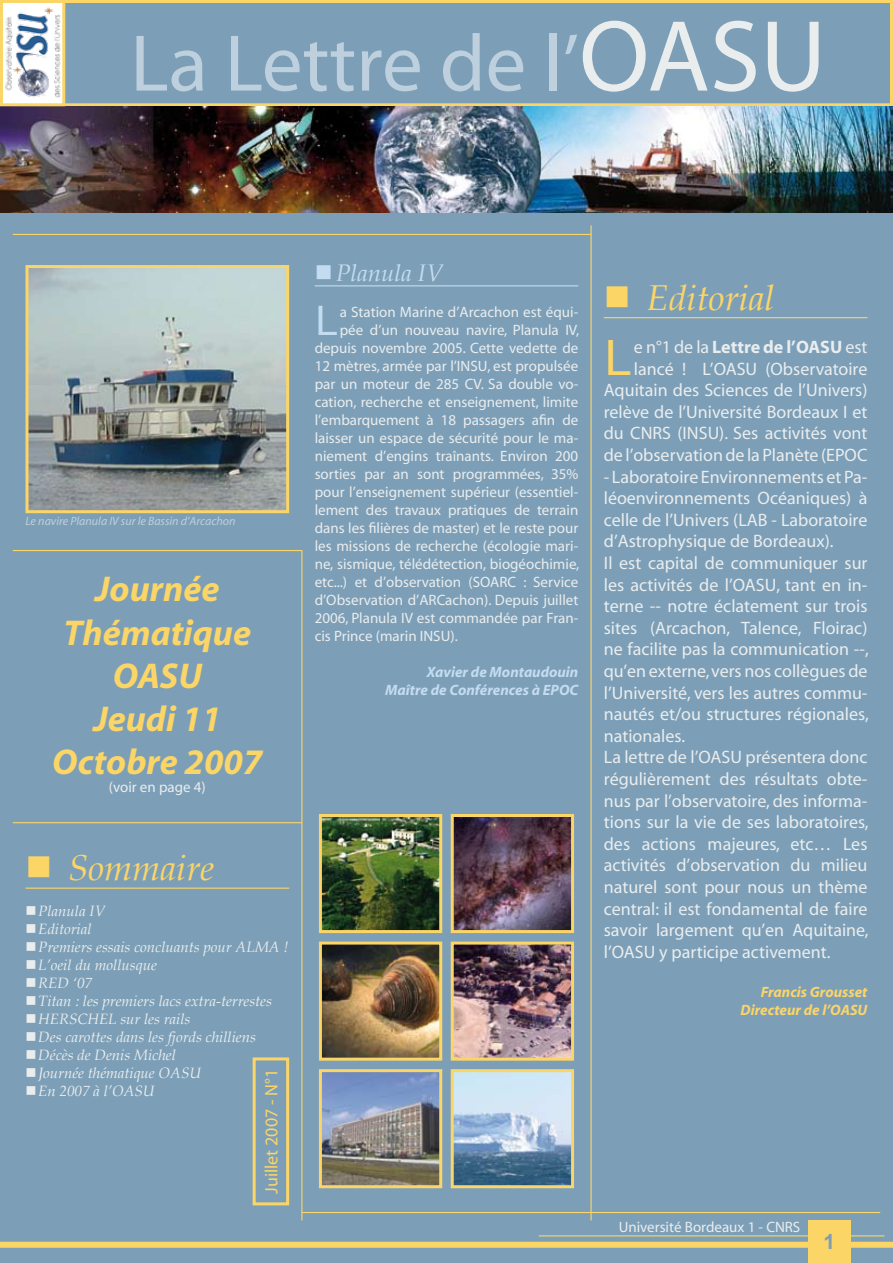
<style>
.page{position:relative;width:893px;height:1263px;background:#fff}
.page>*{position:absolute;margin:0;border:0;box-sizing:border-box;transform-origin:0 0}
.t1{font:81px "Myriad";color:#bed0dd}
.t2{font:47.7px "Verdana";color:#fcd567}
.t3{font:39.75px "Verdana";color:#c4dcf1}
.t4{font:italic 700 36px/43.2px "Myriad";color:#fcd567;text-align:center}
.t5{font:italic 36px "Book Antiqua";color:#fcd567}
.t6{font:italic 24px "Book Antiqua";color:#c4dcf1}
.t7{font:18px/21.6px "Myriad";color:#eaedee;text-align:right}
.t8{font:18px "Myriad";color:#fcd567}
.t9{font:15px "Myriad";color:#eaedee}
.t10{font:italic 15px "Book Antiqua";color:#eaedee}
.t11{font:italic 700 15px/18px "Myriad";color:#c4dcf1;text-align:right}
.t12{font:italic 700 15px/18px "Myriad";color:#fcd567;text-align:right}
.t13{font:italic 12px "Myriad";color:#bed0dd}
.s1{font-size:102px;color:#eaedee}
.s2{font-weight:700}
</style>
<div class="page">
<div style="left:0;top:106px;width:893px;height:1157px;background:#7c9fb7"></div>
<hr style="left:590px;top:225px;width:2px;height:995px;background:#fcd567">
<hr style="left:301px;top:550px;width:1px;height:670px;background:#fcd567">
<hr style="left:13px;top:234px;width:578px;height:1px;background:#fcd567">
<hr style="left:13px;top:550px;width:289px;height:1px;background:#fcd567">
<hr style="left:302px;top:1212px;width:578px;height:1px;background:#fcd567">
<hr style="left:13px;top:822px;width:289px;height:1px;background:#fcd567">
<hr style="left:539px;top:1235px;width:345px;height:1px;background:#fcd567">
<div style="left:0;top:1242px;width:893px;height:6px;background:#fcd567"></div>
<div style="left:808px;top:1220px;width:42px;height:43px;background:#fcd567"></div>
<div style="left:0;top:0;width:893px;height:106px;background:#7c9fb7"></div>
<div style="left:0;top:0;width:893px;height:106px;border:3px solid #fcd567"></div>
<img style="left:0;top:106px;width:893px;height:107px">
<hr style="left:604px;top:317px;width:263px;height:1px;background:#fcd567">
<hr style="left:26px;top:887px;width:263px;height:2px;background:#fcd567">
<hr style="left:315px;top:285px;width:263px;height:1px;background:#c4dcf1">
<div style="left:253px;top:1057px;width:36px;height:148px;border:3px solid #fcd567"></div>
<img style="left:323px;top:818px;width:115px;height:111px">
<div style="left:319px;top:814px;width:123px;height:119px;border:3px solid #fcd567"></div>
<img style="left:455px;top:818px;width:115px;height:111px">
<div style="left:451px;top:814px;width:123px;height:119px;border:3px solid #fcd567"></div>
<img style="left:455px;top:945px;width:115px;height:112px">
<div style="left:451px;top:941px;width:123px;height:120px;border:3px solid #fcd567"></div>
<img style="left:323px;top:945px;width:115px;height:112px">
<div style="left:319px;top:941px;width:123px;height:120px;border:3px solid #fcd567"></div>
<img style="left:323px;top:1073px;width:115px;height:111px">
<div style="left:319px;top:1069px;width:123px;height:119px;border:3px solid #fcd567"></div>
<img style="left:455px;top:1073px;width:115px;height:111px">
<div style="left:451px;top:1069px;width:123px;height:119px;border:3px solid #fcd567"></div>
<img style="left:30px;top:269px;width:255px;height:240px">
<div style="left:26px;top:265px;width:263px;height:248px;border:3px solid #fcd567"></div>
<img style="left:4px;top:4px;width:57px;height:98px">
<div style="left:0;top:0;width:65px;height:106px;border:3px solid #fcd567"></div>
<h1 class="t1" style="left:130px;top:23px;width:697px">La Lettre de l’<span class="s1">OASU</span></h1>
<p class="t13" style="left:26px;top:515px;width:211px">Le navire Planula IV sur le Bassin d’Arcachon</p>
<h3 class="t4" style="left:52px;top:569px;width:212px">Journée<br>Thématique<br>OASU<br>Jeudi 11<br>Octobre 2007</h3>
<p class="t9" style="left:109px;top:780px;width:98px">(voir en page 4)</p>
<h3 class="t5" style="left:26px;top:843px;width:190px">■ Sommaire</h3>
<p class="t10" style="left:26px;top:900px;width:81px">■Planula IV</p>
<p class="t10" style="left:26px;top:918px;width:68px">■Editorial</p>
<p class="t10" style="left:26px;top:936px;width:264px">■Premiers essais concluants pour ALMA !</p>
<p class="t10" style="left:26px;top:954px;width:133px">■L’oeil du mollusque</p>
<p class="t10" style="left:26px;top:972px;width:68px">■RED ‘07</p>
<p class="t10" style="left:26px;top:990px;width:248px">■Titan : les premiers lacs extra-terrestes</p>
<p class="t10" style="left:26px;top:1008px;width:166px">■HERSCHEL sur les rails</p>
<p class="t10" style="left:26px;top:1026px;width:232px">■Des carottes dans les fjords chilliens</p>
<p class="t10" style="left:26px;top:1044px;width:152px">■Décès de Denis Michel</p>
<p class="t10" style="left:26px;top:1062px;width:177px">■Journée thématique OASU</p>
<p class="t10" style="left:26px;top:1080px;width:131px">■En 2007 à l’OASU</p>
<p class="t8" style="left:263px;top:1194px;width:126px;rotate:-90deg">Juillet 2007 - N°1</p>
<h3 class="t6" style="left:315px;top:256px;width:130px">■Planula IV</h3>
<h3 class="t3" style="left:315px;top:295px;width:24px">L</h3>
<p class="t9" style="left:340px;top:305px;width:240px">a Station Marine d’Arcachon est équi-</p>
<p class="t9" style="left:340px;top:323px;width:241px">pée d’un nouveau navire, Planula IV,</p>
<p class="t9" style="left:315px;top:341px;width:265px">depuis novembre 2005. Cette vedette de</p>
<p class="t9" style="left:315px;top:359px;width:265px">12 mètres, armée par l’INSU, est propulsée</p>
<p class="t9" style="left:315px;top:377px;width:265px">par un moteur de 285 CV. Sa double vo-</p>
<p class="t9" style="left:315px;top:395px;width:265px">cation, recherche et enseignement, limite</p>
<p class="t9" style="left:315px;top:413px;width:265px">l’embarquement à 18 passagers afin de</p>
<p class="t9" style="left:315px;top:431px;width:265px">laisser un espace de sécurité pour le ma-</p>
<p class="t9" style="left:315px;top:449px;width:265px">niement d’engins traînants. Environ 200</p>
<p class="t9" style="left:315px;top:467px;width:265px">sorties par an sont programmées, 35%</p>
<p class="t9" style="left:315px;top:485px;width:265px">pour l’enseignement supérieur (essentiel-</p>
<p class="t9" style="left:315px;top:503px;width:265px">lement des travaux pratiques de terrain</p>
<p class="t9" style="left:315px;top:521px;width:265px">dans les filières de master) et le reste pour</p>
<p class="t9" style="left:315px;top:539px;width:265px">les missions de recherche (écologie mari-</p>
<p class="t9" style="left:315px;top:557px;width:266px">ne, sismique, télédétection, biogéochimie,</p>
<p class="t9" style="left:315px;top:575px;width:265px">etc...) et d’observation (SOARC : Service</p>
<p class="t9" style="left:315px;top:593px;width:265px">d’Observation d’ARCachon). Depuis juillet</p>
<p class="t9" style="left:315px;top:611px;width:265px">2006, Planula IV est commandée par Fran-</p>
<p class="t9" style="left:315px;top:629px;width:145px">cis Prince (marin INSU).</p>
<p class="t11" style="left:385px;top:664px;width:195px">Xavier de Montaudouin<br>Maître de Conférences à EPOC</p>
<h3 class="t5" style="left:604px;top:272px;width:172px">■ Editorial</h3>
<h2 class="t2" style="left:604px;top:327px;width:28px">L</h2>
<p class="t7" style="left:604px;top:337px;width:265px">e n°1 de la <span class="s2">Lettre de l’OASU</span> est lancé ! L’OASU (Observatoire Aquitain des Sciences de l’Univers) relève de l’Université Bordeaux I et du CNRS (INSU). Ses activités vont de l’observation de la Planète (EPOC</p>
<p class="t7" style="left:604px;top:466px;width:266px;text-align:left">- Laboratoire Environnements et Pa&shy;léoenvironnements Océaniques) à celle de l’Univers (LAB - Laboratoire d’Astrophysique de Bordeaux).<br>Il est capital de communiquer sur les activités de l’OASU, tant en in&shy;terne -- notre éclatement sur trois sites (Arcachon, Talence, Floirac) ne facilite pas la communication --, qu’en externe, vers nos collègues de l’Université, vers les autres commu&shy;nautés et/ou structures régionales, nationales.<br>La lettre de l’OASU présentera donc régulièrement des résultats obte&shy;nus par l’observatoire, des informa&shy;tions sur la vie de ses laboratoires, des actions majeures, etc… Les activités d’observation du milieu naturel sont pour nous un thème central: il est fondamental de faire savoir largement qu’en Aquitaine, l’OASU y participe activement.</p>
<p class="t12" style="left:740px;top:984px;width:129px">Francis Grousset<br>Directeur de l’OASU</p>
<p class="t9" style="left:619px;top:1219px;width:183px">Université Bordeaux 1 - CNRS</p>
</div>
